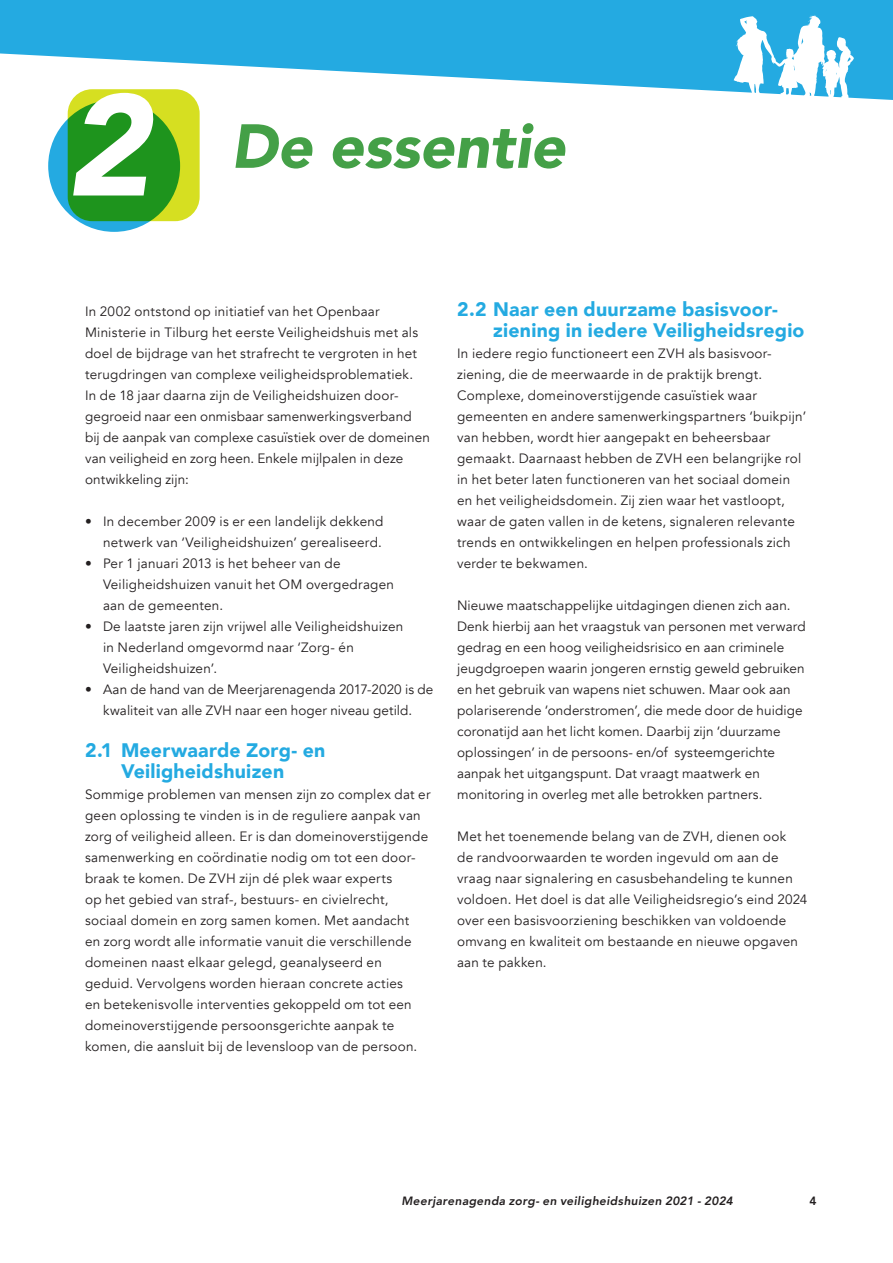
<style>
.page{position:relative;width:893px;height:1263px;background:#fff}
.page>*{position:absolute;margin:0;border:0;box-sizing:border-box;transform-origin:0 0}
.t1{font:italic 900 142.5px "Avenir";color:#fff}
.t2{font:italic 900 61.5px "Avenir";letter-spacing:-.01em;color:#44a047}
.t3{font:900 19.5px/21px "Avenir";letter-spacing:.01em;color:#24aae1;text-align:center}
.t4{font:13.5px/21px "Avenir";letter-spacing:.015em;color:#231f20}
.t5{font:italic 800 12px "Avenir";letter-spacing:.025em;color:#231f20}
.t6{font:800 12px "Avenir";color:#231f20}
</style>
<div class="page">
<svg style="left:0;top:0;width:893px;height:103px;fill:#24aae1"></svg>
<div style="left:48px;top:100px;width:132px;height:132px;background:#24aae1;border-radius:50%"></div>
<svg style="left:68px;top:89px;width:132px;height:132px;background:#56aa1e"></svg>
<svg style="left:734px;top:15px;width:120px;height:88px"></svg>
<p class="t1" style="left:66px;top:28px;width:86px">2</p>
<p class="t2" style="left:231px;top:96px;width:336px">De essentie</p>
<p class="t4" style="left:85px;top:301px;width:346px">In 2002 ontstond op initiatief van het Openbaar Ministerie in Tilburg het eerste Veiligheidshuis met als doel de bijdrage van het strafrecht te vergroten in het terugdringen van complexe veiligheidsproblematiek.<br>In de 18 jaar daarna zijn de Veiligheidshuizen door&shy;gegroeid naar een onmisbaar samenwerkingsverband<br>bij de aanpak van complexe casuïstiek over de domeinen van veiligheid en zorg heen. Enkele mijlpalen in deze ontwikkeling zijn:</p>
<p class="t4" style="left:85px;top:511px;width:300px;text-align:right">• In december 2009 is er een landelijk dekkend netwerk van ‘Veiligheidshuizen’ gerealiseerd.</p>
<p class="t4" style="left:103px;top:553px;width:293px;text-indent:-18px">• Per 1 januari 2013 is het beheer van de<br>Veiligheidshuizen vanuit het OM overgedragen aan de gemeenten.</p>
<p class="t4" style="left:103px;top:616px;width:302px;text-indent:-18px">• De laatste jaren zijn vrijwel alle Veiligheidshuizen in Nederland omgevormd naar ‘Zorg- én<br>Veiligheidshuizen’.</p>
<p class="t4" style="left:85px;top:679px;width:350px;text-align:center">• Aan de hand van de Meerjarenagenda 2017-2020 is de kwaliteit van alle ZVH naar een hoger niveau getild.</p>
<p class="t3" style="left:85px;top:739px;width:242px">2.1 Meerwaarde Zorg- en<br>Veiligheidshuizen</p>
<p class="t4" style="left:85px;top:784px;width:347px">Sommige problemen van mensen zijn zo complex dat er geen oplossing te vinden is in de reguliere aanpak van zorg of veiligheid alleen. Er is dan domeinoverstijgende samenwerking en coördinatie nodig om tot een door&shy;braak te komen. De ZVH zijn dé plek waar experts<br>op het gebied van straf-, bestuurs- en civielrecht, sociaal domein en zorg samen komen. Met aandacht<br>en zorg wordt alle informatie vanuit die verschillende domeinen naast elkaar gelegd, geanalyseerd en geduid. Vervolgens worden hieraan concrete acties<br>en betekenisvolle interventies gekoppeld om tot een domeinoverstijgende persoonsgerichte aanpak te komen, die aansluit bij de levensloop van de persoon.</p>
<p class="t3" style="left:493px;top:298px;width:313px;text-align:left;text-indent:-36px">2.2 Naar een duurzame basisvoor&shy;ziening in iedere Veiligheidsregio</p>
<p class="t4" style="left:457px;top:343px;width:351px">In iedere regio functioneert een ZVH als basisvoor&shy;ziening, die de meerwaarde in de praktijk brengt.<br>Complexe, domeinoverstijgende casuïstiek waar gemeenten en andere samenwerkingspartners ‘buikpijn’ van hebben, wordt hier aangepakt en beheersbaar gemaakt. Daarnaast hebben de ZVH een belangrijke rol in het beter laten functioneren van het sociaal domein en het veiligheidsdomein. Zij zien waar het vastloopt, waar de gaten vallen in de ketens, signaleren relevante trends en ontwikkelingen en helpen professionals zich verder te bekwamen.</p>
<p class="t4" style="left:457px;top:595px;width:350px">Nieuwe maatschappelijke uitdagingen dienen zich aan.<br>Denk hierbij aan het vraagstuk van personen met verward gedrag en een hoog veiligheidsrisico en aan criminele jeugdgroepen waarin jongeren ernstig geweld gebruiken en het gebruik van wapens niet schuwen. Maar ook aan polariserende ‘onderstromen’, die mede door de huidige coronatijd aan het licht komen. Daarbij zijn ‘duurzame oplossingen’ in de persoons- en/of systeemgerichte aanpak het uitgangspunt. Dat vraagt maatwerk en monitoring in overleg met alle betrokken partners.</p>
<p class="t4" style="left:457px;top:826px;width:352px">Met het toenemende belang van de ZVH, dienen ook<br>de randvoorwaarden te worden ingevuld om aan de vraag naar signalering en casusbehandeling te kunnen voldoen. Het doel is dat alle Veiligheidsregio’s eind 2024 over een basisvoorziening beschikken van voldoende omvang en kwaliteit om bestaande en nieuwe opgaven aan te pakken.</p>
<p class="t5" style="left:402px;top:1193px;width:333px">Meerjarenagenda zorg- en veiligheidshuizen 2021 - 2024</p>
<p class="t6" style="left:809px;top:1191px;width:9px">4</p>
</div>
